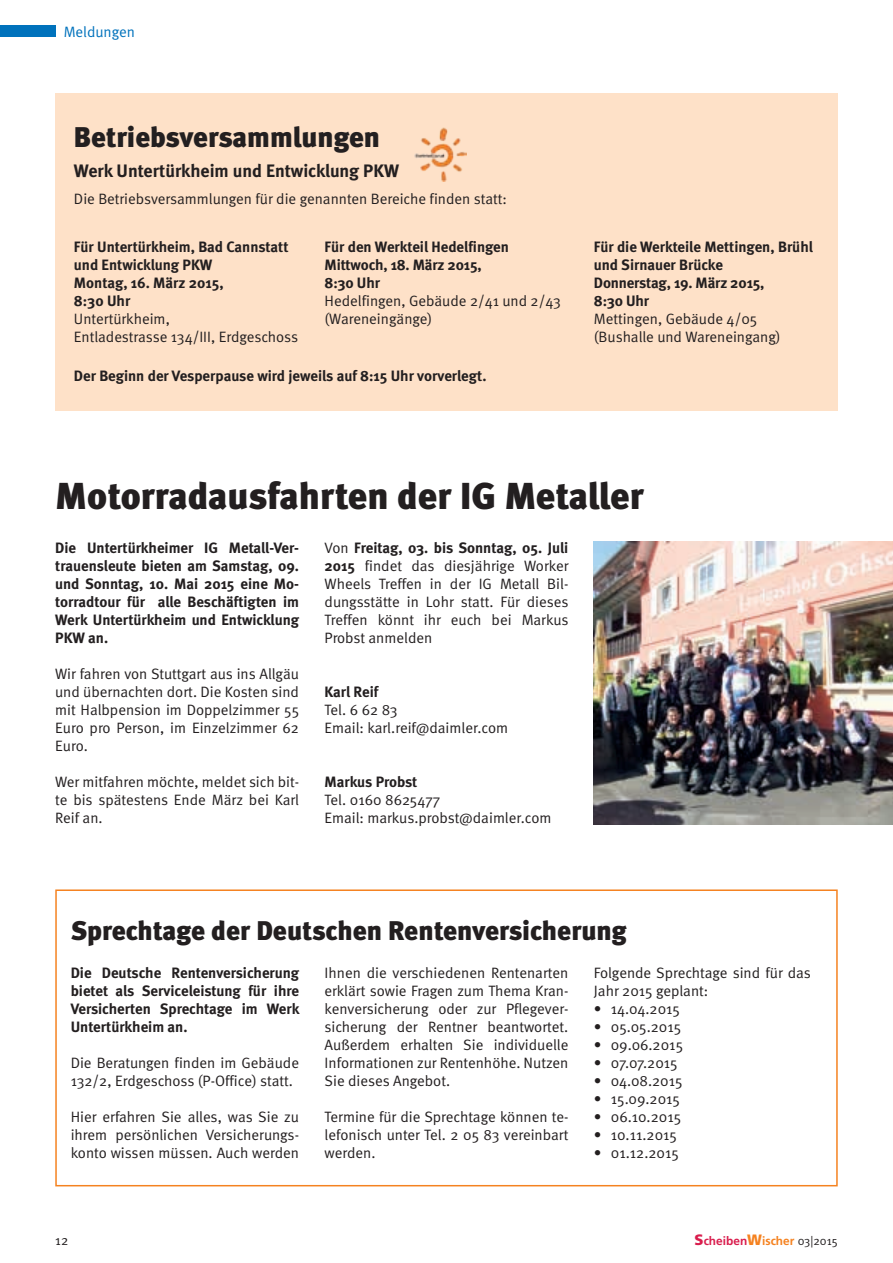
<style>
.page{position:relative;width:893px;height:1263px;background:#fff}
.page>*{position:absolute;margin:0;border:0;box-sizing:border-box;transform-origin:0 0}
.t1{font:900 37.5px "Meta";color:#231f20}
.t2{font:900 28.5px "Meta";letter-spacing:-.005em;color:#231f20}
.t3{font:900 27px "Meta";letter-spacing:-.005em;color:#231f20}
.t4{font:700 18px "Meta";color:#231f20}
.t5{font:15px/18px "Meta Normal";color:#231f20}
.t6{font:700 15px/18px "Meta";color:#231f20}
.t7{font:15px "Meta Normal";letter-spacing:-.005em;color:#0072bc}
.t8{font:13.5px "Meta Normal";color:#231f20}
.t9{font:700 12px "Frutiger";color:#d91d4d}
.s1{font-family:"Meta Normal";font-weight:400}
.s2{font-family:"Meta";font-weight:700}
.s3{font-weight:900;font-size:15px}
.s4{font-weight:900;font-size:15px;color:#f58220}
.s5{color:#f58220}
.s6{font-family:"Meta Normal";font-weight:400;color:#231f20}
</style>
<div class="page">
<div style="left:55px;top:94px;width:783px;height:317px;background:#fee1c8"></div>
<div style="left:0;top:26px;width:55px;height:11px;background:#0072bc"></div>
<img style="left:415px;top:127px;width:52px;height:55px">
<img style="left:594px;top:541px;width:299px;height:283px">
<div style="left:55px;top:889px;width:783px;height:297px;border:2px solid #f58220"></div>
<p class="t7" style="left:64px;top:24px;width:73px">Meldungen</p>
<h2 class="t2" style="left:74px;top:120px;width:308px">Betriebsversammlungen</h2>
<p class="t4" style="left:74px;top:160px;width:327px">Werk Untertürkheim und Entwicklung PKW</p>
<p class="t5" style="left:74px;top:190px;width:434px">Die Betriebsversammlungen für die genannten Bereiche finden statt:</p>
<p class="t6" style="left:74px;top:237px;width:216px">Für Untertürkheim, Bad Cannstatt und Entwicklung PKW<br>Montag, 16. März 2015,<br>8:30 Uhr</p>
<p class="t5" style="left:74px;top:309px;width:226px">Untertürkheim,<br>Entladestrasse 134/III, Erdgeschoss</p>
<p class="t6" style="left:325px;top:237px;width:186px">Für den Werkteil Hedelfingen<br>Mittwoch, 18. März 2015,<br>8:30 Uhr</p>
<p class="t5" style="left:325px;top:291px;width:238px">Hedelfingen, Gebäude 2/41 und 2/43 (Wareneingänge)</p>
<p class="t6" style="left:74px;top:366px;width:414px">Der Beginn der Vesperpause wird jeweils auf 8:15 Uhr vorverlegt.</p>
<p class="t6" style="left:594px;top:237px;width:220px">Für die Werkteile Mettingen, Brühl und Sirnauer Brücke<br>Donnerstag, 19. März 2015,<br>8:30 Uhr</p>
<p class="t5" style="left:594px;top:309px;width:188px">Mettingen, Gebäude 4/05 (Bushalle und Wareneingang)</p>
<h1 class="t1" style="left:55px;top:473px;width:590px">Motorradausfahrten der IG Metaller</h1>
<p class="t6" style="left:325px;top:539px;width:245px"><span class="s1">Von</span> Freitag, 03. bis Sonntag, 05. Juli</p>
<p class="t5" style="left:325px;top:557px;width:245px;text-align:justify"><span class="s2">2015</span> findet das diesjährige Worker Wheels Treffen in der IG Metall Bil&shy;dungsstätte in Lohr statt. Für dieses Treffen könnt ihr euch bei Markus Probst anmelden</p>
<p class="t6" style="left:55px;top:538px;width:245px;text-align:justify">Die Untertürkheimer IG Metall-Ver&shy;trauensleute bieten am Samstag, 09. und Sonntag, 10. Mai 2015 eine Mo&shy;torradtour für alle Beschäftigten im Werk Untertürkheim und Entwicklung PKW an.</p>
<p class="t5" style="left:55px;top:664px;width:245px;text-align:justify">Wir fahren von Stuttgart aus ins Allgäu und übernachten dort. Die Kosten sind mit Halbpension im Doppelzimmer 55<br>Euro pro Person, im Einzelzimmer 62<br>Euro.</p>
<p class="t5" style="left:55px;top:772px;width:245px;text-align:justify">Wer mitfahren möchte, meldet sich bit&shy;te bis spätestens Ende März bei Karl Reif an.</p>
<p class="t6" style="left:325px;top:683px;width:55px">Karl Reif</p>
<p class="t5" style="left:325px;top:701px;width:185px">Tel. 6 62 83<br>Email: karl.reif@daimler.com</p>
<p class="t6" style="left:325px;top:773px;width:94px">Markus Probst</p>
<p class="t5" style="left:325px;top:791px;width:228px">Tel. 0160 8625477<br>Email: markus.probst@daimler.com</p>
<h3 class="t3" style="left:71px;top:914px;width:558px">Sprechtage der Deutschen Rentenversicherung</h3>
<p class="t5" style="left:325px;top:964px;width:245px;text-align:justify">Ihnen die verschiedenen Rentenarten erklärt sowie Fragen zum Thema Kran&shy;kenversicherung oder zur Pflegever&shy;sicherung der Rentner beantwortet.<br>Außerdem erhalten Sie individuelle Informationen zur Rentenhöhe. Nutzen Sie dieses Angebot.</p>
<p class="t5" style="left:325px;top:1108px;width:245px;text-align:justify">Termine für die Sprechtage können te&shy;lefonisch unter Tel. 2 05 83 vereinbart werden.</p>
<p class="t6" style="left:71px;top:964px;width:230px;text-align:justify">Die Deutsche Rentenversicherung bietet als Serviceleistung für ihre Versicherten Sprechtage im Werk Untertürkheim an.</p>
<p class="t5" style="left:71px;top:1054px;width:230px">Die Beratungen finden im Gebäude<br>132/2, Erdgeschoss (P-Office) statt.</p>
<p class="t5" style="left:71px;top:1108px;width:230px;text-align:justify">Hier erfahren Sie alles, was Sie zu ihrem persönlichen Versicherungs&shy;konto wissen müssen. Auch werden</p>
<p class="t5" style="left:594px;top:964px;width:219px">Folgende Sprechtage sind für das<br>Jahr 2015 geplant:</p>
<p class="t5" style="left:594px;top:1000px;width:88px">• 14.04.2015</p>
<p class="t5" style="left:594px;top:1018px;width:89px">• 05.05.2015</p>
<p class="t5" style="left:594px;top:1036px;width:91px">• 09.06.2015</p>
<p class="t5" style="left:594px;top:1054px;width:85px">• 07.07.2015</p>
<p class="t5" style="left:594px;top:1072px;width:90px">• 04.08.2015</p>
<p class="t5" style="left:594px;top:1090px;width:88px">• 15.09.2015</p>
<p class="t5" style="left:594px;top:1108px;width:89px">• 06.10.2015</p>
<p class="t5" style="left:594px;top:1126px;width:85px">• 10.11.2015</p>
<p class="t5" style="left:594px;top:1144px;width:86px">• 01.12.2015</p>
<p class="t8" style="left:55px;top:1232px;width:15px">12</p>
<p class="t9" style="left:695px;top:1234px;width:145px"><span class="s3">S</span>cheiben<span class="s4">W</span><span class="s5">ischer</span> <span class="s6">03|2015</span></p>
</div>
